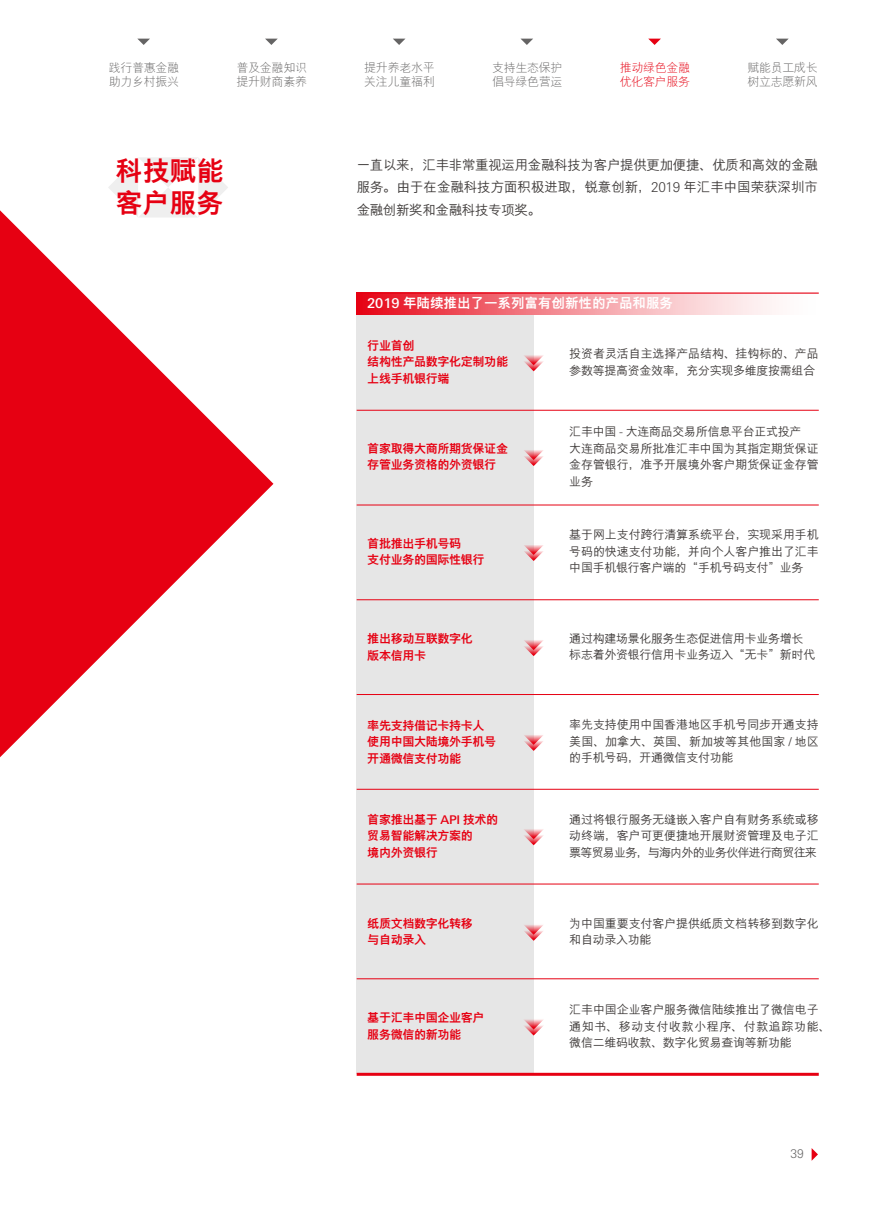
<style>
.page{position:relative;width:893px;height:1212px;background:#fff}
.page>*{position:absolute;margin:0;border:0;box-sizing:border-box;transform-origin:0 0}
.t1{font:800 27px/31.5px "M Hei PR Cfor HSBC";color:#e60012}
.t2{font:500 13.5px/22.5px "M Hei PR Cfor HSBC";letter-spacing:-.005em;color:#3e3a39;text-align:justify}
.t3{font:800 13.5px "M Hei PR Cfor HSBC";color:#fff}
.t4{font:500 12px/16.5px "M Hei PR Cfor HSBC";letter-spacing:-.01em;color:#3e3a39}
.t5{font:800 12px/16.5px "M Hei PR Cfor HSBC";letter-spacing:-.025em;color:#e60012}
.t6{font:300 12px/14.4px "M Hei PR Cfor HSBC";letter-spacing:-.025em;color:#656464}
.t7{font:300 12px/14.4px "M Hei PR Cfor HSBC";letter-spacing:-.025em;color:#e60012}
.t8{font:300 12px "Univers Nextfor HSBC";color:#656464}
.s1{font-family:"Univers Nextfor HSBC";font-weight:300}
.s2{font-family:"Univers Nextfor HSBC";font-weight:500}
</style>
<div class="page">
<svg style="left:138px;top:39px;width:12px;height:6px"></svg>
<svg style="left:265px;top:39px;width:13px;height:6px"></svg>
<svg style="left:393px;top:39px;width:12px;height:6px"></svg>
<svg style="left:521px;top:39px;width:12px;height:6px"></svg>
<svg style="left:648px;top:39px;width:13px;height:6px"></svg>
<svg style="left:776px;top:39px;width:12px;height:6px"></svg>
<svg style="left:812px;top:1148px;width:6px;height:13px"></svg>
<div style="left:357px;top:315px;width:177px;height:759px;background:#e6e6e6"></div>
<svg style="left:0;top:210px;width:273px;height:547px;fill:#e60012"></svg>
<svg style="left:108px;top:157px;width:120px;height:60px"></svg>
<svg style="left:357px;top:292px;width:461px;height:23px;background:#f39198"></svg>
<hr style="left:357px;top:293px;width:462px;height:1px;background:#e60012">
<hr style="left:357px;top:410px;width:462px;height:1px;background:#e60012">
<hr style="left:357px;top:505px;width:462px;height:1px;background:#e60012">
<hr style="left:357px;top:599px;width:462px;height:1px;background:#e60012">
<hr style="left:357px;top:694px;width:462px;height:1px;background:#e60012">
<hr style="left:357px;top:789px;width:462px;height:1px;background:#e60012">
<hr style="left:357px;top:884px;width:462px;height:1px;background:#e60012">
<hr style="left:357px;top:978px;width:462px;height:1px;background:#e60012">
<hr style="left:357px;top:1073px;width:462px;height:3px;background:#e60012">
<svg style="left:524px;top:355px;width:19px;height:16px"></svg>
<svg style="left:524px;top:450px;width:19px;height:16px"></svg>
<svg style="left:524px;top:545px;width:19px;height:16px"></svg>
<svg style="left:524px;top:640px;width:19px;height:16px"></svg>
<svg style="left:524px;top:735px;width:19px;height:16px"></svg>
<svg style="left:524px;top:829px;width:19px;height:16px"></svg>
<svg style="left:524px;top:925px;width:19px;height:16px"></svg>
<svg style="left:524px;top:1019px;width:19px;height:16px"></svg>
<p class="t6" style="left:109px;top:61px;width:72px">践行普惠金融助力乡村振兴</p>
<p class="t6" style="left:237px;top:61px;width:72px">普及金融知识提升财商素养</p>
<p class="t6" style="left:364px;top:61px;width:72px">提升养老水平关注儿童福利</p>
<p class="t6" style="left:492px;top:61px;width:72px">支持生态保护倡导绿色营运</p>
<p class="t7" style="left:620px;top:61px;width:72px">推动绿色金融优化客户服务</p>
<p class="t6" style="left:747px;top:61px;width:72px">赋能员工成长树立志愿新风</p>
<h1 class="t1" style="left:116px;top:156px;width:109px">科技赋能客户服务</h1>
<p class="t2" style="left:357px;top:154px;width:463px">一直以来，汇丰非常重视运用金融科技为客户提供更加便捷、优质和高效的金融服务。由于在金融科技方面积极进取，锐意创新，<span class="s1">2019</span> 年汇丰中国荣获深圳市金融创新奖和金融科技专项奖。</p>
<p class="t3" style="left:367px;top:296px;width:307px"><span class="s2">2019</span> 年陆续推出了一系列富有创新性的产品和服务</p>
<p class="t5" style="left:367px;top:337px;width:142px">行业首创<br>结构性产品数字化定制功能上线手机银行端</p>
<p class="t4" style="left:569px;top:346px;width:251px">投资者灵活自主选择产品结构、挂钩标的、产品参数等提高资金效率，充分实现多维度按需组合</p>
<p class="t5" style="left:367px;top:440px;width:142px">首家取得大商所期货保证金存管业务资格的外资银行</p>
<p class="t5" style="left:367px;top:535px;width:119px">首批推出手机号码<br>支付业务的国际性银行</p>
<p class="t5" style="left:367px;top:630px;width:107px">推出移动互联数字化版本信用卡</p>
<p class="t5" style="left:367px;top:717px;width:131px">率先支持借记卡持卡人使用中国大陆境外手机号开通微信支付功能</p>
<p class="t5" style="left:367px;top:811px;width:132px">首家推出基于 <span class="s2">API</span> 技术的贸易智能解决方案的<br>境内外资银行</p>
<p class="t5" style="left:367px;top:915px;width:107px">纸质文档数字化转移与自动录入</p>
<p class="t5" style="left:367px;top:1010px;width:119px">基于汇丰中国企业客户服务微信的新功能</p>
<p class="t4" style="left:569px;top:424px;width:251px">汇丰中国 <span class="s1">-</span> 大连商品交易所信息平台正式投产<br>大连商品交易所批准汇丰中国为其指定期货保证金存管银行，准予开展境外客户期货保证金存管业务</p>
<p class="t4" style="left:569px;top:527px;width:251px;text-align:justify">基于网上支付跨行清算系统平台，实现采用手机号码的快速支付功能，并向个人客户推出了汇丰中国手机银行客户端的“手机号码支付”业务</p>
<p class="t4" style="left:569px;top:630px;width:247px">通过构建场景化服务生态促进信用卡业务增长标志着外资银行信用卡业务迈入“无卡”新时代</p>
<p class="t4" style="left:569px;top:717px;width:251px;text-align:justify">率先支持使用中国香港地区手机号同步开通支持美国、加拿大、英国、新加坡等其他国家 <span class="s1">/</span> 地区的手机号码，开通微信支付功能</p>
<p class="t4" style="left:569px;top:811px;width:251px;text-align:justify">通过将银行服务无缝嵌入客户自有财务系统或移动终端，客户可更便捷地开展财资管理及电子汇票等贸易业务，与海内外的业务伙伴进行商贸往来</p>
<p class="t4" style="left:569px;top:915px;width:251px">为中国重要支付客户提供纸质文档转移到数字化和自动录入功能</p>
<p class="t4" style="left:569px;top:1001px;width:263px">汇丰中国企业客户服务微信陆续推出了微信电子通知书、移动支付收款小程序、付款追踪功能、微信二维码收款、数字化贸易查询等新功能</p>
<p class="t8" style="left:790px;top:1145px;width:15px">39</p>
</div>
